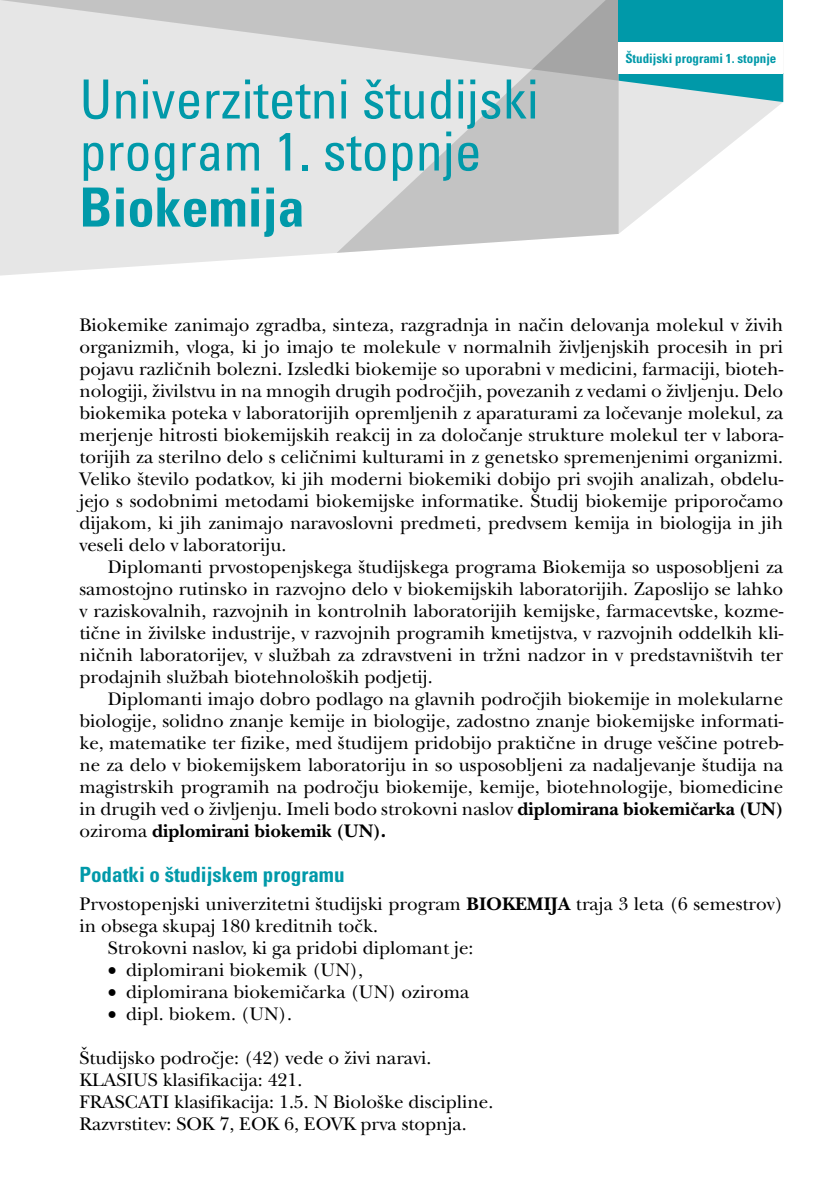
<style>
.page{position:relative;width:840px;height:1191px;background:#fff}
.page>*{position:absolute;margin:0;border:0;box-sizing:border-box;transform-origin:0 0}
.t1{font:condensed 54px/52px "Univers LT Std";color:#0099a9}
.t2{font:700 condensed 54px "Univers LT Std";color:#0099a9}
.t3{font:700 condensed 21px "Univers LT Std";color:#0099a9}
.t4{font:19px/22px "New Baskerville Std";color:#000;text-align:justify}
.t5{font:700 condensed 13px "Univers LT Std";color:#0099a9}
.s1{font-weight:700}
</style>
<div class="page">
<svg style="left:0;top:81px;width:782px;height:195px;fill:#e6e6e6"></svg>
<svg style="left:0;top:0;width:336px;height:81px;background:#dcdcdc"></svg>
<svg style="left:336px;top:0;width:282px;height:253px;background:#cdcdcd"></svg>
<svg style="left:618px;top:74px;width:164px;height:28px;background:#58b6c0"></svg>
<div style="left:618px;top:0;width:164px;height:44px;background:#0099a9"></div>
<div style="left:618px;top:43px;width:164px;height:31px;background:#fff"></div>
<h1 class="t1" style="left:79px;top:73px;width:460px">Univerzitetni študijski program 1. stopnje</h1>
<h1 class="t2" style="left:79px;top:174px;width:227px">Biokemija</h1>
<p class="t5" style="left:625px;top:50px;width:152px">Študijski programi 1. stopnje</p>
<p class="t4" style="left:79px;top:314px;width:705px">Biokemike zanimajo zgradba, sinteza, razgradnja in način delovanja molekul v živih organizmih, vloga, ki jo imajo te molekule v normalnih življenjskih procesih in pri pojavu različnih bolezni. Izsledki biokemije so uporabni v medicini, farmaciji, bioteh&shy;nologiji, živilstvu in na mnogih drugih področjih, povezanih z vedami o življenju. Delo biokemika poteka v laboratorijih opremljenih z aparaturami za ločevanje molekul, za merjenje hitrosti biokemijskih reakcij in za določanje strukture molekul ter v labora&shy;torijih za sterilno delo s celičnimi kulturami in z genetsko spremenjenimi organizmi.<br>Veliko število podatkov, ki jih moderni biokemiki dobijo pri svojih analizah, obdelu&shy;jejo s sodobnimi metodami biokemijske informatike. Študij biokemije priporočamo dijakom, ki jih zanimajo naravoslovni predmeti, predvsem kemija in biologija in jih veseli delo v laboratoriju.</p>
<p class="t4" style="left:79px;top:556px;width:705px;text-indent:28px">Diplomanti prvostopenjskega študijskega programa Biokemija so usposobljeni za samostojno rutinsko in razvojno delo v biokemijskih laboratorijih. Zaposlijo se lahko v raziskovalnih, razvojnih in kontrolnih laboratorijih kemijske, farmacevtske, kozme&shy;tične in živilske industrije, v razvojnih programih kmetijstva, v razvojnih oddelkih kli&shy;ničnih laboratorijev, v službah za zdravstveni in tržni nadzor in v predstavništvih ter prodajnih službah biotehnoloških podjetij.</p>
<p class="t4" style="left:79px;top:688px;width:705px;text-indent:28px">Diplomanti imajo dobro podlago na glavnih področjih biokemije in molekularne biologije, solidno znanje kemije in biologije, zadostno znanje biokemijske informati&shy;ke, matematike ter fizike, med študijem pridobijo praktične in druge veščine potreb&shy;ne za delo v biokemijskem laboratoriju in so usposobljeni za nadaljevanje študija na magistrskih programih na področju biokemije, kemije, biotehnologije, biomedicine in drugih ved o življenju. Imeli bodo strokovni naslov <span class="s1">diplomirana biokemičarka (UN) </span>oziroma <span class="s1">diplomirani biokemik (UN).</span></p>
<p class="t3" style="left:79px;top:861px;width:266px">Podatki o študijskem programu</p>
<p class="t4" style="left:79px;top:892px;width:704px">Prvostopenjski univerzitetni študijski program <span class="s1">BIOKEMIJA</span> traja 3 leta (6 semestrov)</p>
<p class="t4" style="left:79px;top:914px;width:300px">in obsega skupaj 180 kreditnih točk.</p>
<p class="t4" style="left:108px;top:936px;width:367px">Strokovni naslov, ki ga pridobi diplomant je:</p>
<p class="t4" style="left:108px;top:958px;width:256px">• diplomirani biokemik (UN),</p>
<p class="t4" style="left:108px;top:980px;width:362px">• diplomirana biokemičarka (UN) oziroma</p>
<p class="t4" style="left:108px;top:1002px;width:185px">• dipl. biokem. (UN).</p>
<p class="t4" style="left:79px;top:1046px;width:415px;text-align:left">Študijsko področje: (42) vede o živi naravi.<br>KLASIUS klasifikacija: 421.<br>FRASCATI klasifikacija: 1.5. N Biološke discipline.<br>Razvrstitev: SOK 7, EOK 6, EOVK prva stopnja.</p>
</div>
